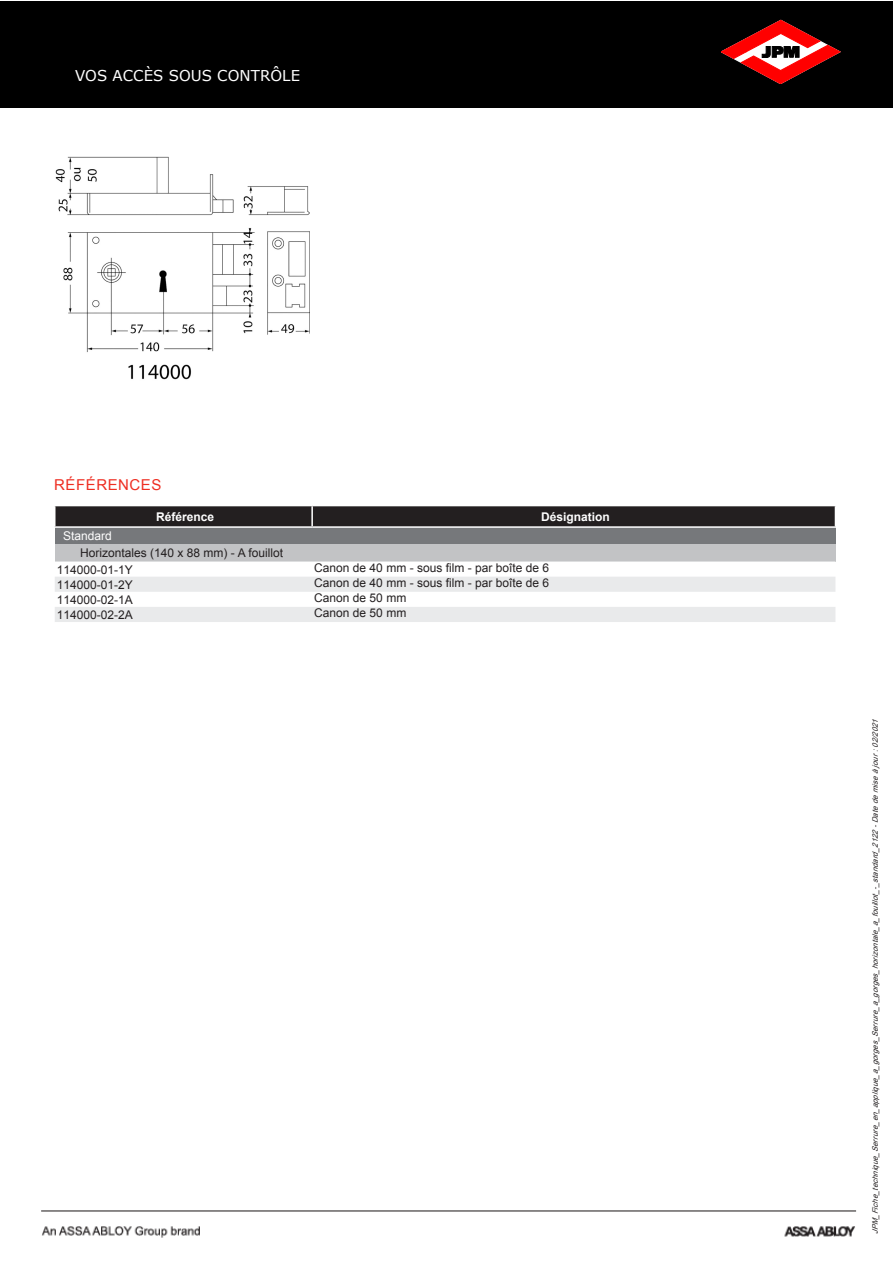
<style>
.page{position:relative;width:893px;height:1263px;background:#fff}
.page>*{position:absolute;margin:0;border:0;box-sizing:border-box;transform-origin:0 0}
.t1{font:15px "Verdana";letter-spacing:.005em;color:#fff}
.t2{font:15px "Arial";letter-spacing:.035em;color:#ee2e22}
.t3{font:12px/15.1px "Arial";color:#231f20}
.t4{font:700 12px "Arial";color:#fff}
.t5{font:12px "Arial";color:#fff}
.t6{font:italic 7.5px "Arial";color:#231f20}
</style>
<div class="page">
<div style="left:0;top:1px;width:893px;height:106px;background:#000"></div>
<img style="left:41px;top:1210px;width:816px;height:28px">
<svg style="left:721px;top:20px;width:119px;height:64px"></svg>
<div style="left:368px;top:1224px;width:157px;height:29px;background:#fff"></div>
<img style="left:55px;top:156px;width:254px;height:224px">
<div style="left:55px;top:527px;width:780px;height:17px;background:#76787b"></div>
<div style="left:55px;top:544px;width:780px;height:17px;background:#c2c3c5"></div>
<svg style="left:55px;top:561px;width:780px;height:1px"></svg>
<svg style="left:55px;top:577px;width:780px;height:45px;fill:#e9eaeb"></svg>
<hr style="left:54px;top:526px;width:258px;height:2px;background:#fff">
<svg style="left:55px;top:506px;width:781px;height:21px;background:#292526"></svg>
<hr style="left:312px;top:526px;width:524px;height:2px;background:#fff">
<p class="t1" style="left:75px;top:66px;width:227px">VOS ACCÈS SOUS CONTRÔLE</p>
<p class="t2" style="left:54px;top:474px;width:109px">RÉFÉRENCES</p>
<p class="t4" style="left:156px;top:508px;width:60px">Référence</p>
<p class="t4" style="left:541px;top:508px;width:70px">Désignation</p>
<p class="t5" style="left:63px;top:528px;width:50px">Standard</p>
<p class="t3" style="left:57px;top:545px;width:228px;line-height:16.4px;text-indent:23px">Horizontales (140 x 88 mm) - A fouillot<br>114000-01-1Y</p>
<p class="t3" style="left:57px;top:577px;width:78px;text-align:justify">114000-01-2Y 114000-02-1A 114000-02-2A</p>
<p class="t3" style="left:314px;top:560px;width:236px">Canon de 40 mm - sous film - par boîte de 6<br>Canon de 40 mm - sous film - par boîte de 6<br>Canon de 50 mm<br>Canon de 50 mm</p>
<p class="t6" style="left:870px;top:1234px;width:520px;rotate:-90deg">JPM_Fiche_technique_Serrure_en_applique_a_gorges_Serrure_a_gorges_horizontale_a_fouillot_-_standard_2122-Datedemiseàjour:02/2021</p>
</div>
